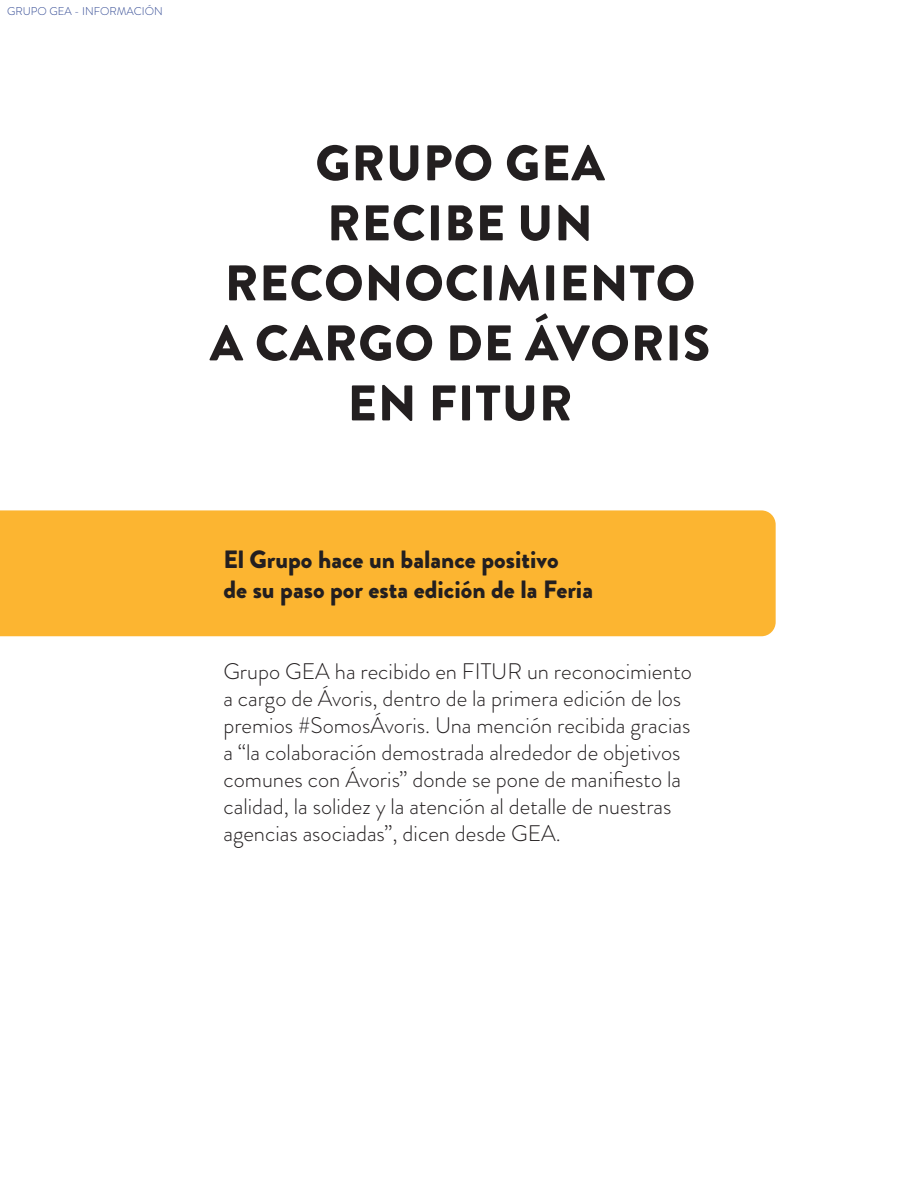
<style>
.page{position:relative;width:922px;height:1191px;background:#fff}
.page>*{position:absolute;margin:0;border:0;box-sizing:border-box;transform-origin:0 0}
.t1{font:900 50px/60px "Brandon Grotesque";letter-spacing:.02em;color:#231f20;text-align:center}
.t2{font:900 25px "Brandon Grotesque";color:#231f20}
.t3{font:300 22.5px/27px "Brandon Grotesque";color:#231f20}
.t4{font:300 11.25px "Brandon Grotesque";color:#2c4490}
</style>
<div class="page">
<div style="left:0;top:510px;width:775px;height:126px;background:#fcb531"></div>
<p class="t4" style="left:7px;top:3px;width:157px">GRUPO GEA - INFORMACIÓN</p>
<p class="t1" style="left:315px;top:134px;width:291px">GRUPO GEA</p>
<p class="t1" style="left:225px;top:194px;width:472px">RECIBE UN<br>RECONOCIMIENTO</p>
<p class="t1" style="left:210px;top:314px;width:502px">A CARGO DE ÁVORIS</p>
<p class="t1" style="left:347px;top:374px;width:226px">EN FITUR</p>
<p class="t2" style="left:223px;top:541px;width:336px">El Grupo hace un balance positivo</p>
<p class="t2" style="left:223px;top:571px;width:371px">de su paso por esta edición de la Feria</p>
<p class="t3" style="left:223px;top:657px;width:470px">Grupo GEA ha recibido en FITUR un reconocimiento a cargo de Ávoris, dentro de la primera edición de los premios #SomosÁvoris. Una mención recibida gracias a “la colaboración demostrada alrededor de objetivos comunes con Ávoris” donde se pone de manifiesto la calidad, la solidez y la atención al detalle de nuestras agencias asociadas”, dicen desde GEA.</p>
</div>
